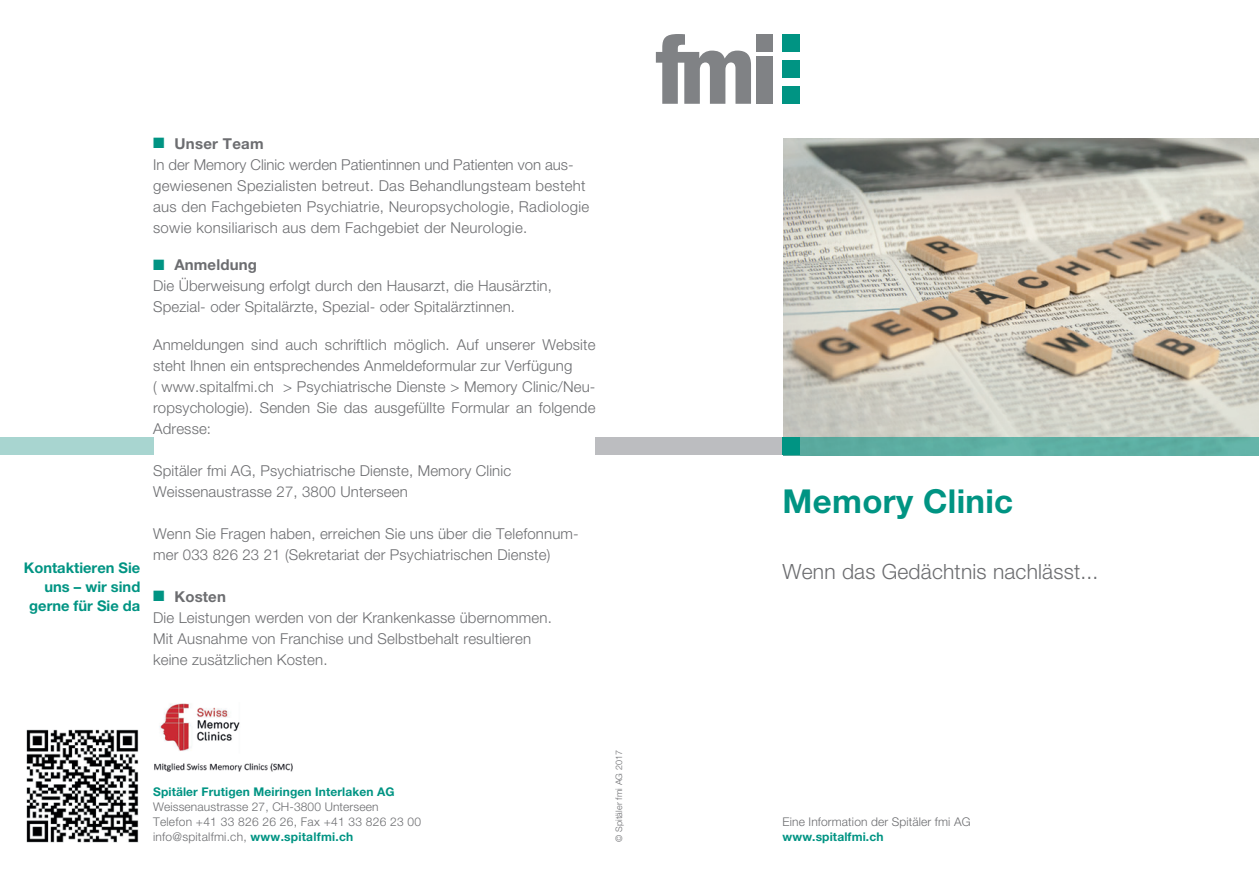
<style>
.page{position:relative;width:1259px;height:893px;background:#fff}
.page>*{position:absolute;margin:0;border:0;box-sizing:border-box;transform-origin:0 0}
.t1{font:700 33px "Helvetica Neue LT Std";letter-spacing:.01em;color:#009483}
.t2{font:300 21px "Helvetica Neue LT Std";letter-spacing:.01em;color:#6c6d70}
.t3{font:300 15px/21px "Helvetica Neue LT Std";letter-spacing:.01em;color:#6c6d70}
.t4{font:700 14.7px/19.2px "Helvetica Neue LT Std";color:#009483;text-align:right}
.t5{font:300 12px/15px "Helvetica Neue LT Std";letter-spacing:.01em;color:#6c6d70}
.t6{font:700 12px "Helvetica Neue LT Std";letter-spacing:.01em;color:#009483}
.t7{font:300 9px "Helvetica Neue LT Std";letter-spacing:.01em;color:#6c6d70}
.s1{color:#009483}
.s2{font-weight:700}
.s3{font-weight:700;color:#009483}
</style>
<div class="page">
<div style="left:782px;top:87px;width:17px;height:17px;background:#009483"></div>
<div style="left:782px;top:35px;width:17px;height:17px;background:#009483"></div>
<div style="left:782px;top:61px;width:17px;height:17px;background:#009483"></div>
<svg style="left:656px;top:34px;width:95px;height:70px"></svg>
<div style="left:755px;top:35px;width:17px;height:17px;background:#808285"></div>
<div style="left:755px;top:56px;width:17px;height:48px;background:#808285"></div>
<img style="left:783px;top:138px;width:476px;height:317px">
<div style="left:595px;top:438px;width:187px;height:17px;background:#bcbdc0"></div>
<div style="left:0;top:438px;width:153px;height:17px;background:#a8d5d0"></div>
<div style="left:782px;top:438px;width:17px;height:17px;background:#009483"></div>
<img style="left:26px;top:729px;width:113px;height:114px">
<img style="left:154px;top:703px;width:139px;height:69px">
<p class="t4" style="left:24px;top:558px;width:118px">Kontaktieren Sie uns – wir sind gerne für Sie da</p>
<p class="t3" style="left:153px;top:133px;width:437px"><span class="s1">■</span> <span class="s2">Unser Team<br></span>In der Memory Clinic werden Patientinnen und Patienten von aus&shy;gewiesenen Spezialisten betreut. Das Behandlungsteam besteht aus den Fachgebieten Psychiatrie, Neuropsychologie, Radiologie sowie konsiliarisch aus dem Fachgebiet der Neurologie.</p>
<p class="t3" style="left:153px;top:254px;width:400px"><span class="s1">■</span> <span class="s2">Anmeldung<br></span>Die Überweisung erfolgt durch den Hausarzt, die Hausärztin,<br>Spezial- oder Spitalärzte, Spezial- oder Spitalärztinnen.</p>
<p class="t3" style="left:153px;top:334px;width:444px">Anmeldungen sind auch schriftlich möglich. Auf unserer Website steht Ihnen ein entsprechendes Anmeldeformular zur Verfügung<br>( www.spitalfmi.ch &gt; Psychiatrische Dienste &gt; Memory Clinic/Neu&shy;ropsychologie). Senden Sie das ausgefüllte Formular an folgende Adresse:</p>
<p class="t3" style="left:153px;top:460px;width:360px">Spitäler fmi AG, Psychiatrische Dienste, Memory Clinic<br>Weissenaustrasse 27, 3800 Unterseen</p>
<p class="t3" style="left:153px;top:523px;width:427px">Wenn Sie Fragen haben, erreichen Sie uns über die Telefonnum&shy;mer 033 826 23 21 (Sekretariat der Psychiatrischen Dienste)</p>
<p class="t3" style="left:153px;top:586px;width:400px"><span class="s1">■</span> <span class="s2">Kosten<br></span>Die Leistungen werden von der Krankenkasse übernommen.<br>Mit Ausnahme von Franchise und Selbstbehalt resultieren keine zusätzlichen Kosten.</p>
<p class="t6" style="left:153px;top:784px;width:243px">Spitäler Frutigen Meiringen Interlaken AG</p>
<p class="t5" style="left:153px;top:799px;width:270px">Weissenaustrasse 27, CH-3800 Unterseen<br>Telefon +41 33 826 26 26, Fax +41 33 826 23 00 info@spitalfmi.ch, <span class="s3">www.spitalfmi.ch</span></p>
<p class="t7" style="left:613px;top:842px;width:93px;rotate:-90deg">© Spitäler fmi AG 2017</p>
<h1 class="t1" style="left:782px;top:480px;width:232px">Memory Clinic</h1>
<h2 class="t2" style="left:782px;top:558px;width:317px">Wenn das Gedächtnis nachlässt...</h2>
<p class="t5" style="left:782px;top:814px;width:190px">Eine Information der Spitäler fmi AG</p>
<p class="t6" style="left:782px;top:829px;width:102px">www.spitalfmi.ch</p>
</div>
